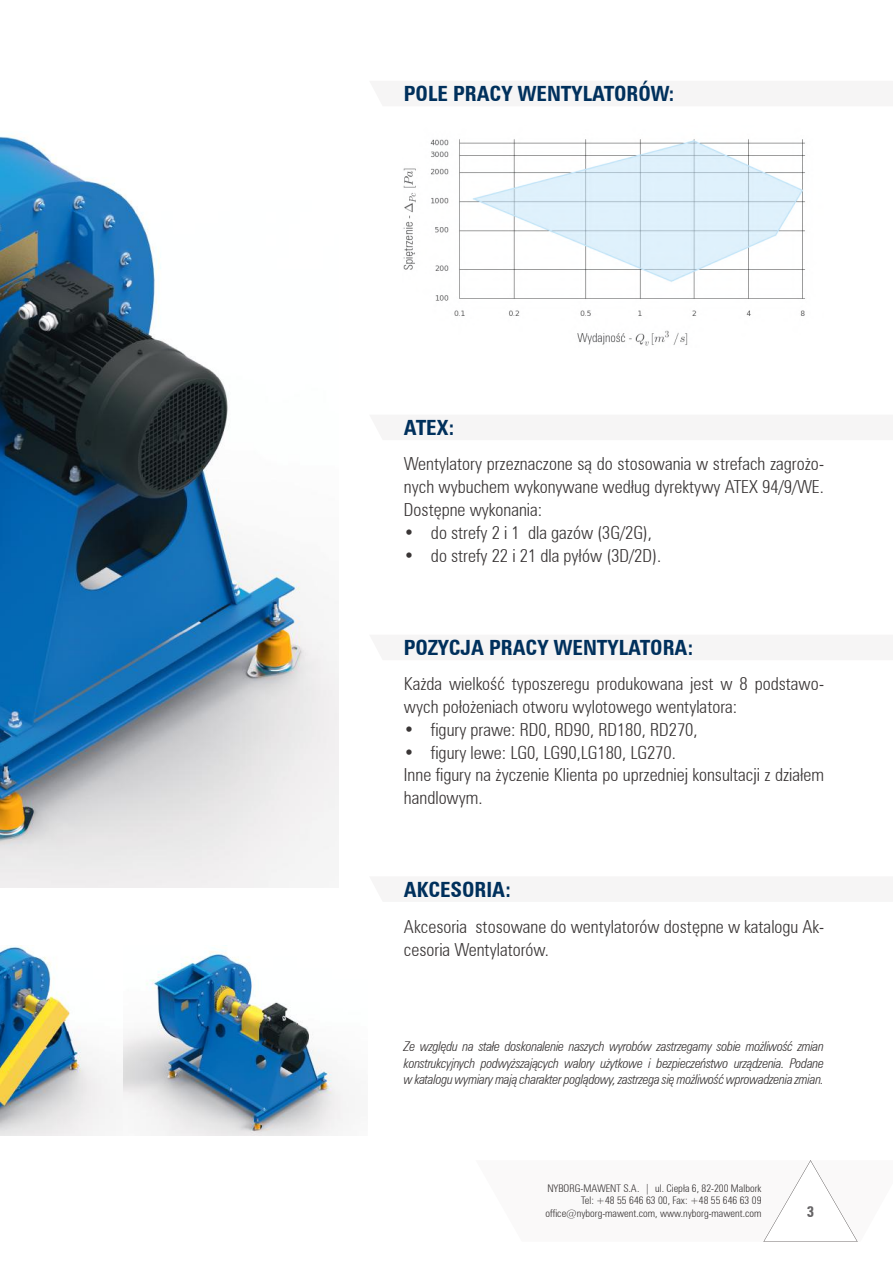
<style>
.page{position:relative;width:893px;height:1263px;background:#fff}
.page>*{position:absolute;margin:0;border:0;box-sizing:border-box;transform-origin:0 0}
.t1{font:700 condensed 21px "Zurich L2";color:#00305c}
.t2{font:300 condensed 18px/22.8px "Zurich L2";color:#393535}
.t3{font:700 condensed 15px "Zurich L2";color:#656365}
.t4{font:italic 300 condensed 13.5px/16.8px "Zurich L2";letter-spacing:-.025em;color:#393535;text-align:justify}
.t5{font:300 condensed 10.5px/12.6px "Zurich L2";color:#393535;text-align:right}
</style>
<div class="page">
<svg style="left:763px;top:1160px;width:95px;height:82px"></svg>
<img style="left:0;top:135px;width:338px;height:752px">
<img style="left:0;top:946px;width:349px;height:189px">
<img style="left:403px;top:139px;width:402px;height:207px">
<p class="t1" style="left:404px;top:79px;width:272px">POLE PRACY WENTYLATORÓW:</p>
<p class="t1" style="left:404px;top:413px;width:52px">ATEX:</p>
<p class="t2" style="left:404px;top:452px;width:422px;text-align:justify">Wentylatory przeznaczone są do stosowania w strefach zagrożo&shy;nych wybuchem wykonywane według dyrektywy ATEX 94/9/WE.<br>Dostępne wykonania:</p>
<p class="t2" style="left:404px;top:520px;width:250px">• do strefy 2 i 1 dla gazów (3G/2G),</p>
<p class="t2" style="left:404px;top:543px;width:259px">• do strefy 22 i 21 dla pyłów (3D/2D).</p>
<p class="t1" style="left:404px;top:633px;width:291px">POZYCJA PRACY WENTYLATORA:</p>
<p class="t2" style="left:404px;top:672px;width:422px">Każda wielkość typoszeregu produkowana jest w 8 podstawo&shy;wych położeniach otworu wylotowego wentylatora:</p>
<p class="t2" style="left:404px;top:717px;width:295px">• figury prawe: RD0, RD90, RD180, RD270,</p>
<p class="t2" style="left:404px;top:740px;width:422px">• figury lewe: LG0, LG90,LG180, LG270.<br>Inne figury na życzenie Klienta po uprzedniej konsultacji z działem handlowym.</p>
<p class="t1" style="left:404px;top:875px;width:109px">AKCESORIA:</p>
<p class="t2" style="left:404px;top:914px;width:422px">Akcesoria stosowane do wentylatorów dostępne w katalogu Ak&shy;cesoria Wentylatorów.</p>
<p class="t4" style="left:404px;top:1037px;width:422px">Ze względu na stałe doskonalenie naszych wyrobów zastrzegamy sobie możliwość zmian konstrukcyjnych podwyższających walory użytkowe i bezpieczeństwo urządzenia. Podane w katalogu wymiary mają charakter poglądowy, zastrzega się możliwość wprowadzenia zmian.</p>
<p class="t5" style="left:546px;top:1181px;width:217px">NYBORG-MAWENT S.A. | ul. Ciepła 6, 82-200 Malbork<br>Tel: +48 55 646 63 00, Fax: +48 55 646 63 09 office@nyborg-mawent.com, www.nyborg-mawent.com</p>
<p class="t3" style="left:807px;top:1202px;width:9px">3</p>
</div>
